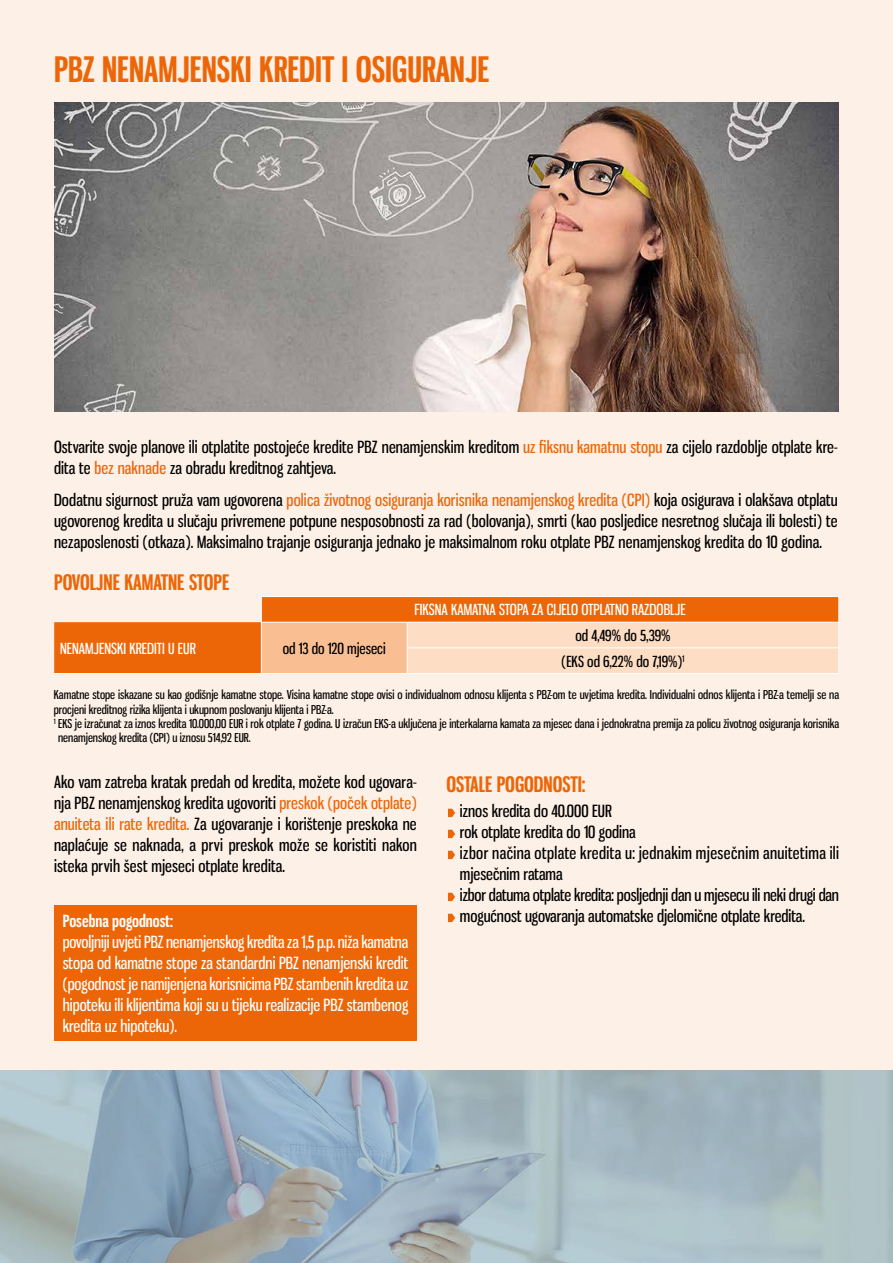
<style>
.page{position:relative;width:893px;height:1263px;background:#fdf0e6}
.page>*{position:absolute;margin:0;border:0;box-sizing:border-box;transform-origin:0 0}
.t1{font:700 34.5px "Gnuolane Rg";color:#ec6608}
.t2{font:700 21px "Gnuolane Rg";color:#ec6608}
.t3{font:16.5px/21px "Gnuolane Rg";letter-spacing:.01em;color:#000}
.t4{font:16.5px/21px "Gnuolane Rg";color:#fff;text-align:justify}
.t5{font:700 16.5px "Gnuolane Rg";color:#fff}
.t6{font:15px "Gnuolane Rg";color:#fff}
.t7{font:15px/25.7px "Gnuolane Rg";color:#000;text-align:center}
.t8{font:12px "Gnuolane Rg";color:#000}
.s1{color:#ec6608}
</style>
<div class="page">
<img style="left:54px;top:102px;width:785px;height:309px">
<svg style="left:54px;top:597px;width:353px;height:76px;fill:#ec6608"></svg>
<div style="left:261px;top:622px;width:146px;height:51px;background:#f9bf93"></div>
<hr style="left:261px;top:622px;width:146px;height:1px;background:#fff">
<svg style="left:407px;top:597px;width:432px;height:76px;background:#f7b789"></svg>
<hr style="left:54px;top:673px;width:207px;height:1px;background:#fff">
<hr style="left:407px;top:673px;width:432px;height:1px;background:#fff">
<hr style="left:261px;top:673px;width:146px;height:1px;background:#fff">
<hr style="left:261px;top:596px;width:146px;height:1px;background:#fff">
<svg style="left:261px;top:597px;width:1px;height:76px"></svg>
<hr style="left:407px;top:596px;width:432px;height:1px;background:#fff">
<svg style="left:448px;top:809px;width:7px;height:8px"></svg>
<svg style="left:448px;top:830px;width:7px;height:8px"></svg>
<svg style="left:448px;top:851px;width:7px;height:8px"></svg>
<svg style="left:448px;top:893px;width:7px;height:8px"></svg>
<svg style="left:448px;top:914px;width:7px;height:8px"></svg>
<img style="left:0;top:1070px;width:893px;height:193px">
<div style="left:54px;top:905px;width:363px;height:135px;background:#ec6608"></div>
<h1 class="t1" style="left:54px;top:48px;width:437px">PBZ NENAMJENSKI KREDIT I OSIGURANJE</h1>
<p class="t3" style="left:54px;top:436px;width:785px">Ostvarite svoje planove ili otplatite postojeće kredite PBZ nenamjenskim kreditom <span class="s1">uz fiksnu kamatnu stopu</span> za cijelo razdoblje otplate kre&shy;dita te <span class="s1">bez naknade</span> za obradu kreditnog zahtjeva.</p>
<p class="t3" style="left:54px;top:489px;width:785px;text-align:justify">Dodatnu sigurnost pruža vam ugovorena <span class="s1">polica životnog osiguranja korisnika nenamjenskog kredita (CPI)</span> koja osigurava i olakšava otplatu ugovorenog kredita u slučaju privremene potpune nesposobnosti za rad (bolovanja), smrti (kao posljedice nesretnog slučaja ili bolesti) te nezaposlenosti (otkaza). Maksimalno trajanje osiguranja jednako je maksimalnom roku otplate PBZ nenamjenskog kredita do 10 godina.</p>
<p class="t2" style="left:54px;top:570px;width:177px">POVOLJNE KAMATNE STOPE</p>
<p class="t6" style="left:414px;top:601px;width:273px">FIKSNA KAMATNA STOPA ZA CIJELO OTPLATNO RAZDOBLJE</p>
<p class="t7" style="left:562px;top:623px;width:124px">od 4,49% do 5,39%<br>(EKS od 6,22% do 7,19%)<sup>1</sup></p>
<p class="t8" style="left:54px;top:687px;width:787px">Kamatne stope iskazane su kao godišnje kamatne stope. Visina kamatne stope ovisi o individualnom odnosu klijenta s PBZ-om te uvjetima kredita. Individualni odnos klijenta i PBZ-a temelji se na</p>
<p class="t8" style="left:54px;top:702px;width:281px">procjeni kreditnog rizika klijenta i ukupnom poslovanju klijenta i PBZ-a.</p>
<p class="t8" style="left:54px;top:716px;width:787px"><sup>1</sup> EKS je izračunat za iznos kredita 10.000,00 EUR i rok otplate 7 godina. U izračun EKS-a uključena je interkalarna kamata za mjesec dana i jednokratna premija za policu životnog osiguranja korisnika</p>
<p class="t8" style="left:58px;top:731px;width:194px">nenamjenskog kredita (CPI) u iznosu 514,92 EUR.</p>
<p class="t2" style="left:446px;top:771px;width:141px">OSTALE POGODNOSTI:</p>
<p class="t3" style="left:460px;top:800px;width:381px">iznos kredita do 40.000 EUR<br>rok otplate kredita do 10 godina<br>izbor načina otplate kredita u: jednakim mjesečnim anuitetima ili mjesečnim ratama<br>izbor datuma otplate kredita: posljednji dan u mjesecu ili neki drugi dan mogućnost ugovaranja automatske djelomične otplate kredita.</p>
<p class="t6" style="left:60px;top:639px;width:137px">NENAMJENSKI KREDITI U EUR</p>
<p class="t7" style="left:283px;top:635px;width:104px">od 13 do 120 mjeseci</p>
<p class="t3" style="left:54px;top:772px;width:364px;text-align:justify">Ako vam zatreba kratak predah od kredita, možete kod ugovara&shy;nja PBZ nenamjenskog kredita ugovoriti <span class="s1">preskok (poček otplate) anuiteta ili rate kredita.</span> Za ugovaranje i korištenje preskoka ne naplaćuje se naknada, a prvi preskok može se koristiti nakon isteka prvih šest mjeseci otplate kredita.</p>
<p class="t5" style="left:63px;top:911px;width:112px">Posebna pogodnost:</p>
<p class="t4" style="left:63px;top:931px;width:347px">povoljniji uvjeti PBZ nenamjenskog kredita za 1,5 p.p. niža kamatna stopa od kamatne stope za standardni PBZ nenamjenski kredit (pogodnost je namijenjena korisnicima PBZ stambenih kredita uz hipoteku ili klijentima koji su u tijeku realizacije PBZ stambenog kredita uz hipoteku).</p>
</div>
